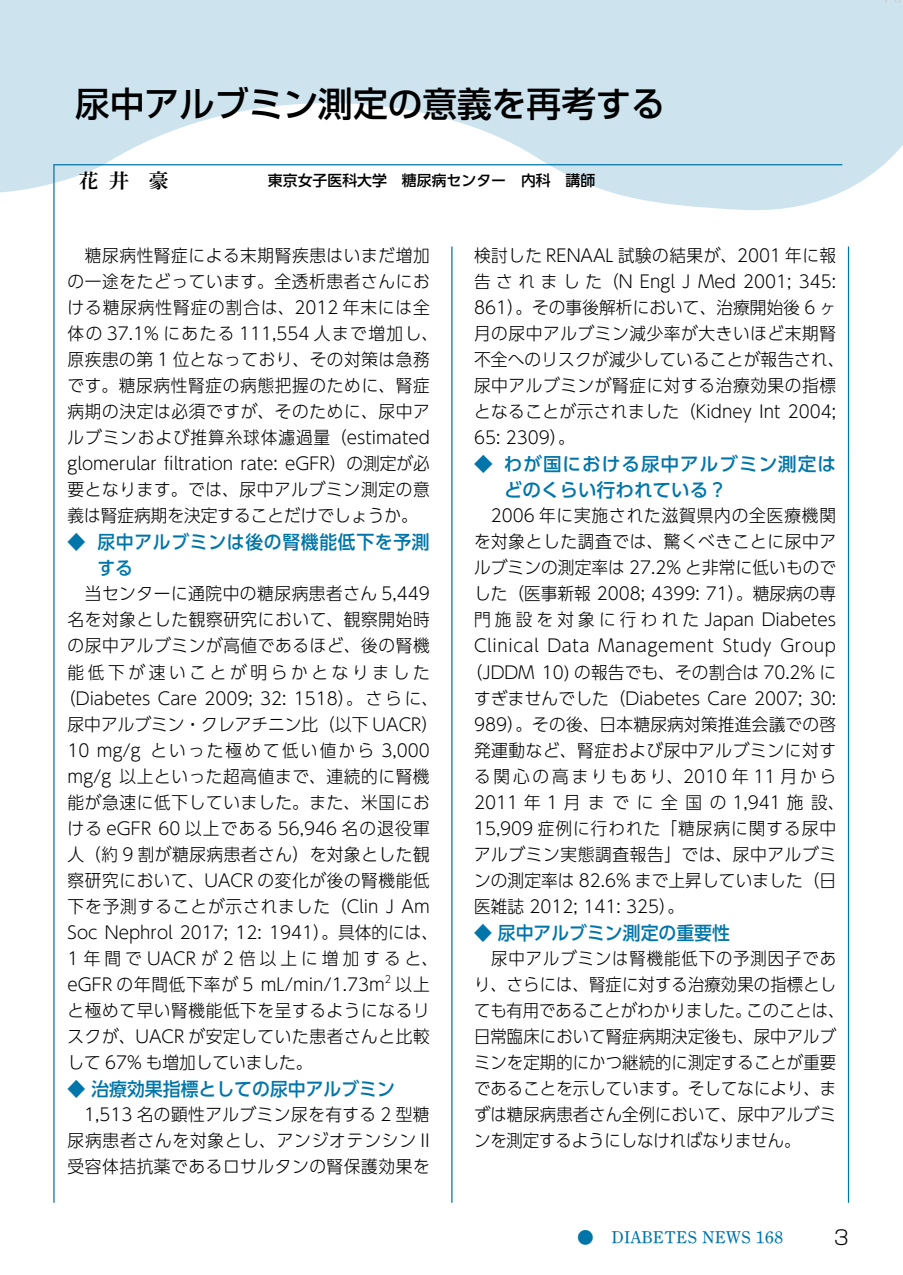
<style>
.page{position:relative;width:903px;height:1275px;background:#fff}
.page>*{position:absolute;margin:0;border:0;box-sizing:border-box;transform-origin:0 0}
.t1{font:500 34.65px "Shin Go Pro";color:#000}
.t2{font:19.78px "Shuei Min Pro B";color:#000}
.t3{font:300 19.78px "Shin Go Pro";color:#000}
.t4{font:500 18.55px "UD Shin Go Pro";color:#0075a9;scale:.96 1}
.t5{font:500 18.55px/26.1px "UD Shin Go Pro";letter-spacing:.055em;color:#0075a9}
.t6{font:500 18.55px/26.1px "UD Shin Go Pro";letter-spacing:.035em;color:#0075a9;scale:.96 1}
.t7{font:300 17.32px/26.1px "UD Shin Go Pro";letter-spacing:.035em;color:#000;text-align:justify;scale:.96 1}
.t8{font:300 17.32px/26.1px "UD Shin Go Pro";letter-spacing:.01em;color:#000;scale:.96 1}
.t9{font:300 17.32px "UD Shin Go Pro";color:#000;scale:.96 1}
.t10{font:300 17.32px/26.1px "UD Shin Go Pro";letter-spacing:.01em;color:#000;scale:.94 1}
.t11{font:300 17.32px "UD Shin Go Pro";letter-spacing:.005em;color:#000;scale:.96 1}
.t12{font:300 17.32px "UD Shin Go Pro";letter-spacing:.075em;color:#000;scale:.96 1}
.t13{font:300 17.32px "UD Shin Go Pro";letter-spacing:.13em;color:#000;scale:.96 1}
.t14{font:300 17.32px "UD Shin Go Pro";letter-spacing:.055em;color:#000;scale:.96 1}
.t15{font:300 17.32px "UD Shin Go Pro";letter-spacing:.015em;color:#000;scale:.96 1}
.t16{font:300 17.32px "UD Shin Go Pro";letter-spacing:.06em;color:#000;scale:.96 1}
.t17{font:300 17.32px "UD Shin Go Pro";letter-spacing:.17em;color:#000;scale:.96 1}
.t18{font:300 17.32px "UD Shin Go Pro";letter-spacing:.365em;color:#000;scale:.96 1}
.t19{font:300 17.32px "UD Shin Go Pro";letter-spacing:.245em;color:#000;scale:.96 1}
.t20{font:300 17.32px "UD Shin Go Pro";letter-spacing:.22em;color:#000;scale:.96 1}
.t21{font:17.32px "P Shuei Yobu Min Std M";color:#0075a9}
.t22{font:500 14.88px "UD Shin Go Pro";color:#000}
.t23{font:300 10.15px "UD Shin Go Pro";color:#000;scale:.96 1}
</style>
<div class="page">
<svg style="left:0;top:0;width:903px;height:210px;fill:#cde3ee"></svg>
<hr style="left:53px;top:165px;width:2px;height:1038px;background:#0075a9">
<hr style="left:451px;top:246px;width:1px;height:957px;background:#0075a9">
<hr style="left:848px;top:246px;width:1px;height:957px;background:#0075a9">
<hr style="left:53px;top:164px;width:789px;height:1px;background:#0075a9">
<h1 class="t1" style="left:75px;top:76px;width:592px">尿中アルブミン測定の意義を再考する</h1>
<p class="t2" style="left:79px;top:166px;width:91px">花 井　豪</p>
<p class="t22" style="left:268px;top:168px;width:329px">東京女子医科大学　糖尿病センター　内科　講師</p>
<p class="t7" style="left:68px;top:242px;width:387px;text-align:left">　糖尿病性腎症による末期腎疾患はいまだ増加の一途をたどっています。全透析患者さんにおける糖尿病性腎症の割合は、2012 年末には全体の 37.1% にあたる 111,554 人まで増加し、原疾患の第 1 位となっており、その対策は急務です。糖尿病性腎症の病態把握のために、腎症病期の決定は必須ですが、そのために、尿中アルブミンおよび推算糸球体濾過量（estimated glomerular filtration rate: eGFR）の測定が必要となります。では、尿中アルブミン測定の意義は腎症病期を決定することだけでしょうか。</p>
<p class="t6" style="left:97px;top:529px;width:348px;text-indent:-30px">◆ 尿中アルブミンは後の腎機能低下を予測する</p>
<p class="t7" style="left:68px;top:580px;width:379px">　当センターに通院中の糖尿病患者さん 5,449</p>
<p class="t7" style="left:68px;top:606px;width:379px">名を対象とした観察研究において、観察開始時</p>
<p class="t7" style="left:68px;top:632px;width:379px">の尿中アルブミンが高値であるほど、後の腎機</p>
<p class="t20" style="left:68px;top:658px;width:379px">能低下が速いことが明らかとなりました</p>
<p class="t9" style="left:59px;top:684px;width:396px">（Diabetes Care 2009; 32: 1518）。さらに、</p>
<p class="t11" style="left:68px;top:710px;width:387px">尿中アルブミン・クレアチニン比（以下 UACR）</p>
<p class="t13" style="left:68px;top:736px;width:379px">10 mg/g といった極めて低い値から 3,000</p>
<p class="t7" style="left:68px;top:762px;width:379px">mg/g 以上といった超高値まで、連続的に腎機</p>
<p class="t7" style="left:68px;top:788px;width:379px">能が急速に低下していました。また、米国にお</p>
<p class="t12" style="left:68px;top:814px;width:379px">ける eGFR 60 以上である 56,946 名の退役軍</p>
<p class="t7" style="left:68px;top:841px;width:379px">人（約 9 割が糖尿病患者さん）を対象とした観</p>
<p class="t7" style="left:68px;top:867px;width:379px">察研究において、UACR の変化が後の腎機能低</p>
<p class="t14" style="left:68px;top:892px;width:379px">下を予測することが示されました（Clin J Am</p>
<p class="t9" style="left:68px;top:918px;width:387px">Soc Nephrol 2017; 12: 1941）。具体的には、</p>
<p class="t19" style="left:68px;top:944px;width:387px">1年間でUACRが2倍以上に増加すると、</p>
<p class="t9" style="left:68px;top:970px;width:332px">eGFR の年間低下率が 5 mL/min/1.73m</p>
<p class="t23" style="left:385px;top:970px;width:8px">2</p>
<p class="t7" style="left:68px;top:971px;width:379px;text-indent:328px">以上と極めて早い腎機能低下を呈するようになるリスクが、UACR が安定していた患者さんと比較して 67% も増加していました。</p>
<p class="t4" style="left:68px;top:1074px;width:343px">◆ 治療効果指標としての尿中アルブミン</p>
<p class="t7" style="left:68px;top:1101px;width:379px">　1,513 名の顕性アルブミン尿を有する 2 型糖尿病患者さんを対象とし、アンジオテンシン II受容体拮抗薬であるロサルタンの腎保護効果を</p>
<p class="t8" style="left:474px;top:242px;width:387px">検討した RENAAL 試験の結果が、2001 年に報告されました（N Engl J Med 2001; 345:<br>861）。その事後解析において、治療開始後 6 ヶ月の尿中アルブミン減少率が大きいほど末期腎不全へのリスクが減少していることが報告され、尿中アルブミンが腎症に対する治療効果の指標となることが示されました（Kidney Int 2004;<br>65: 2309）。</p>
<p class="t5" style="left:504px;top:451px;width:334px;text-indent:-30px">◆ わが国における尿中アルブミン測定はどのくらい行われている？</p>
<p class="t7" style="left:474px;top:502px;width:379px">　2006 年に実施された滋賀県内の全医療機関</p>
<p class="t7" style="left:474px;top:528px;width:379px">を対象とした調査では、驚くべきことに尿中ア</p>
<p class="t11" style="left:474px;top:554px;width:379px">ルブミンの測定率は 27.2% と非常に低いもので</p>
<p class="t9" style="left:474px;top:580px;width:379px">した（医事新報 2008; 4399: 71）。糖尿病の専</p>
<p class="t9" style="left:474px;top:606px;width:379px">門施設を対象に行われた Japan Diabetes</p>
<p class="t7" style="left:474px;top:632px;width:379px">Clinical Data Management Study Group</p>
<p class="t8" style="left:466px;top:658px;width:387px">（JDDM 10) の報告でも、その割合は 70.2% に</p>
<p class="t9" style="left:474px;top:684px;width:379px">すぎませんでした（Diabetes Care 2007; 30:</p>
<p class="t15" style="left:474px;top:710px;width:379px">989）。その後、日本糖尿病対策推進会議での啓</p>
<p class="t7" style="left:474px;top:736px;width:379px">発運動など、腎症および尿中アルブミンに対す</p>
<p class="t17" style="left:474px;top:762px;width:379px">る関心の高まりもあり、2010 年 11 月から</p>
<p class="t18" style="left:474px;top:788px;width:387px">2011年1月までに全国の1,941施設、</p>
<p class="t16" style="left:474px;top:814px;width:379px">15,909 症例に行われた「糖尿病に関する尿中</p>
<p class="t7" style="left:474px;top:841px;width:379px">アルブミン実態調査報告」では、尿中アルブミ</p>
<p class="t11" style="left:474px;top:866px;width:379px">ンの測定率は 82.6% まで上昇していました（日</p>
<p class="t9" style="left:474px;top:892px;width:220px">医雑誌 2012; 141: 325）。</p>
<p class="t4" style="left:474px;top:918px;width:268px">◆ 尿中アルブミン測定の重要性</p>
<p class="t10" style="left:474px;top:945px;width:395px">　尿中アルブミンは腎機能低下の予測因子であり、さらには、腎症に対する治療効果の指標としても有用であることがわかりました。このことは、日常臨床において腎症病期決定後も、尿中アルブミンを定期的にかつ継続的に測定することが重要であることを示しています。そしてなにより、まずは糖尿病患者さん全例において、尿中アルブミンを測定するようにしなければなりません。</p>
<p class="t21" style="left:577px;top:1225px;width:208px">●　DIABETES NEWS 168</p>
<p class="t3" style="left:834px;top:1221px;width:17px">3</p>
</div>
